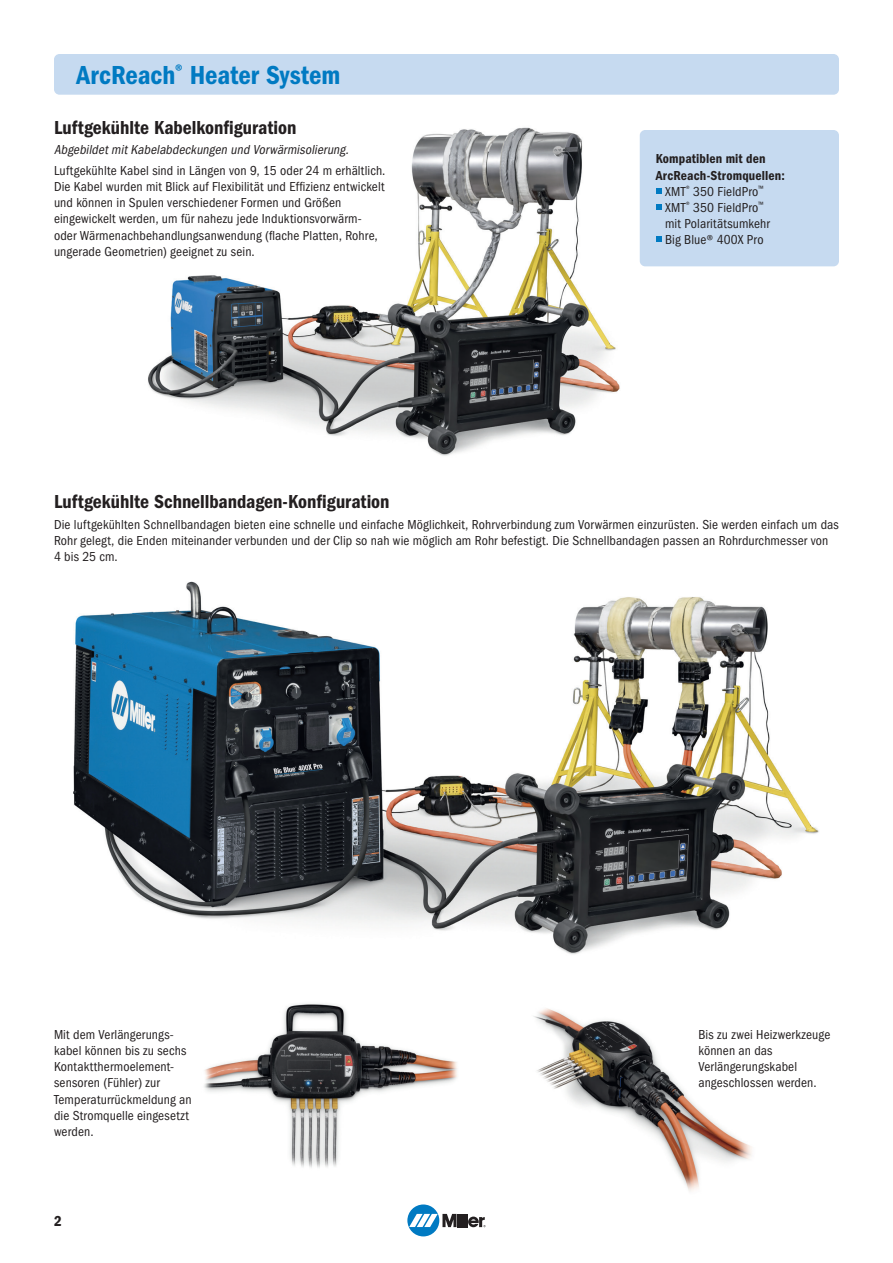
<style>
.page{position:relative;width:893px;height:1263px;background:#fff}
.page>*{position:absolute;margin:0;border:0;box-sizing:border-box;transform-origin:0 0}
.t1{font:27px "ITC Franklin Gothic Std Dm Cd";color:#007ac2}
.t2{font:19.5px "ITC Franklin Gothic Std Dm Cd";color:#231f20}
.t3{font:15px "ITC Franklin Gothic Std Dm Cd";color:#231f20}
.t4{font:condensed 13.5px/16.2px "ITC Franklin Gothic Std";letter-spacing:.01em;color:#231f20}
.t5{font:italic condensed 13.5px "ITC Franklin Gothic Std";color:#231f20}
.t6{font:13.5px/16.2px "ITC Franklin Gothic Std Dm Cd";letter-spacing:.01em;color:#231f20}
</style>
<div class="page">
<img style="left:73px;top:581px;width:746px;height:373px">
<img style="left:148px;top:127px;width:472px;height:329px">
<div style="left:54px;top:54px;width:785px;height:41px;background:#c6daf0;border-radius:5px"></div>
<img style="left:204px;top:1003px;width:254px;height:165px">
<img style="left:533px;top:1008px;width:219px;height:183px">
<div style="left:407px;top:1204px;width:32px;height:32px;background:#007ac2;border-radius:50%"></div>
<svg style="left:409px;top:1214px;width:77px;height:13px"></svg>
<div style="left:640px;top:130px;width:199px;height:136px;background:#c6daf0;border-radius:5px"></div>
<svg style="left:656px;top:188px;width:6px;height:6px"></svg>
<svg style="left:656px;top:204px;width:6px;height:6px"></svg>
<svg style="left:656px;top:236px;width:6px;height:6px"></svg>
<h1 class="t1" style="left:77px;top:59px;width:265px">ArcReach<sup>®</sup> Heater System</h1>
<h2 class="t2" style="left:54px;top:116px;width:244px">Luftgekühlte Kabelkonfiguration</h2>
<p class="t5" style="left:54px;top:142px;width:299px">AbgebildetmitKabelabdeckungen und Vorwärmisolierung.</p>
<p class="t4" style="left:54px;top:162px;width:333px">Luftgekühlte Kabel sind in Längen von 9, 15 oder 24 m erhältlich.<br>Die Kabel wurden mit Blick auf Flexibilität und Effizienz entwickelt und können in Spulen verschiedener Formen und Größen eingewickelt werden, um für nahezu jede Induktionsvorwärm&shy;oder Wärmenachbehandlungsanwendung (flache Platten, Rohre, ungerade Geometrien) geeignet zu sein.</p>
<p class="t6" style="left:656px;top:151px;width:131px">Kompatiblen mit den<br>ArcReach-Stromquellen:</p>
<p class="t4" style="left:665px;top:183px;width:106px">XMT<sup>®</sup> 350 FieldPro<sup>™<br></sup>XMT<sup>®</sup> 350 FieldPro<sup>™ </sup>mit Polaritätsumkehr<br>Big Blue® 400X Pro</p>
<h2 class="t2" style="left:54px;top:490px;width:337px">Luftgekühlte Schnellbandagen-Konfiguration</h2>
<p class="t4" style="left:54px;top:516px;width:786px">Die luftgekühlten Schnellbandagen bieten eine schnelle und einfache Möglichkeit, Rohrverbindung zum Vorwärmen einzurüsten. Sie werden einfach um das<br>Rohr gelegt, die Enden miteinander verbunden und der Clip so nah wie möglich am Rohr befestigt. Die Schnellbandagen passen an Rohrdurchmesser von<br>4 bis 25 cm.</p>
<p class="t4" style="left:54px;top:1026px;width:139px">Mit dem Verlängerungs&shy;kabel können bis zu sechs<br>Kontaktthermoelement&shy;sensoren (Fühler) zur<br>Temperaturrückmeldung an die Stromquelle eingesetzt werden.</p>
<p class="t4" style="left:698px;top:1026px;width:133px">Bis zu zwei Heizwerkzeuge können an das<br>Verlängerungskabel angeschlossen werden.</p>
<p class="t3" style="left:54px;top:1212px;width:9px">2</p>
</div>
